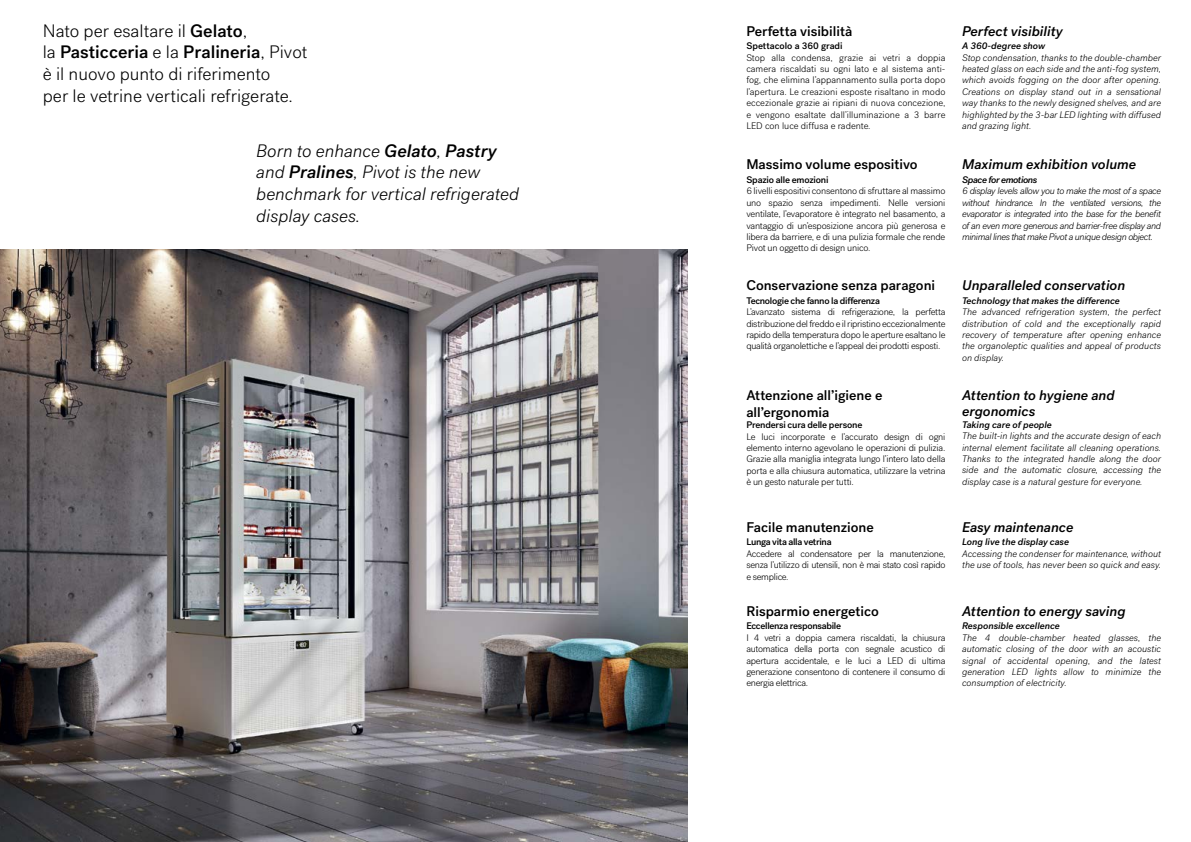
<style>
.page{position:relative;width:1191px;height:842px;background:#fff}
.page>*{position:absolute;margin:0;border:0;box-sizing:border-box;transform-origin:0 0}
.t1{font:300 18px/21.6px "Post Grotesk";color:#000}
.t2{font:italic 300 18px/21.6px "Post Grotesk";color:#000}
.t3{font:500 14px/16.8px "Post Grotesk";color:#000}
.t4{font:italic 500 14px/16.8px "Post Grotesk";color:#000}
.t5{font:300 9.5px/11.4px "Post Grotesk";letter-spacing:-.03em;color:#000;text-align:justify}
.t6{font:italic 300 9.5px/11.4px "Post Grotesk";color:#000;text-align:justify}
.t7{font:500 9.5px "Post Grotesk";letter-spacing:-.03em;color:#000}
.t8{font:italic 500 9.5px "Post Grotesk";color:#000}
.t9{font:500 9.5px "Post Grotesk";color:#000}
.t10{font:italic 500 9.5px "Post Grotesk";letter-spacing:-.04em;color:#000}
.s1{font-weight:500}
</style>
<div class="page">
<img style="left:0;top:249px;width:688px;height:593px">
<h1 class="t1" style="left:43px;top:20px;width:266px">Nato per esaltare il <span class="s1">Gelato</span>,<br>la <span class="s1">Pasticceria</span> e la <span class="s1">Pralineria</span>, Pivot è il nuovo punto di riferimento<br>per le vetrine verticali refrigerate.</h1>
<h1 class="t2" style="left:256px;top:140px;width:264px">Born to enhance <span class="s1">Gelato</span>, <span class="s1">Pastry </span>and <span class="s1">Pralines</span>, Pivot is the new benchmark for vertical refrigerated display cases.</h1>
<h2 class="t3" style="left:746px;top:23px;width:107px">Perfetta visibilità</h2>
<p class="t9" style="left:746px;top:40px;width:98px">Spettacolo a 360 gradi</p>
<p class="t5" style="left:746px;top:52px;width:201px">Stop alla condensa, grazie ai vetri a doppia camera riscaldati su ogni lato e al sistema anti&shy;fog, che elimina l’appannamento sulla porta dopo l’apertura. Le creazioni esposte risaltano in modo eccezionale grazie ai ripiani di nuova concezione, e vengono esaltate dall’illuminazione a 3 barre LED con luce diffusa e radente.</p>
<h2 class="t3" style="left:746px;top:156px;width:173px">Massimo volume espositivo</h2>
<p class="t7" style="left:746px;top:174px;width:84px">Spazio alle emozioni</p>
<p class="t5" style="left:746px;top:186px;width:201px">6 livelli espositivi consentono di sfruttare al massimo uno spazio senza impedimenti. Nelle versioni ventilate, l’evaporatore è integrato nel basamento, a vantaggio di un’esposizione ancora più generosa e libera da barriere, e di una pulizia formale che rende Pivot un oggetto di design unico.</p>
<h2 class="t3" style="left:746px;top:277px;width:190px">Conservazione senza paragoni</h2>
<p class="t7" style="left:746px;top:295px;width:135px">Tecnologie che fanno la differenza</p>
<p class="t5" style="left:746px;top:306px;width:201px">L’avanzato sistema di refrigerazione, la perfetta distribuzione del freddo e il ripristino eccezionalmente rapido della temperatura dopo le aperture esaltano le qualità organolettiche e l’appeal dei prodotti esposti.</p>
<h2 class="t3" style="left:746px;top:387px;width:137px">Attenzione all’igiene e all’ergonomia</h2>
<p class="t7" style="left:746px;top:419px;width:117px">Prendersi cura delle persone</p>
<p class="t5" style="left:746px;top:431px;width:201px">Le luci incorporate e l’accurato design di ogni elemento interno agevolano le operazioni di pulizia.<br>Grazie alla maniglia integrata lungo l’intero lato della porta e alla chiusura automatica, utilizzare la vetrina è un gesto naturale per tutti.</p>
<h2 class="t3" style="left:746px;top:519px;width:129px">Facile manutenzione</h2>
<p class="t7" style="left:746px;top:536px;width:87px">Lunga vita alla vetrina</p>
<p class="t5" style="left:746px;top:548px;width:201px">Accedere al condensatore per la manutenzione, senza l’utilizzo di utensili, non è mai stato così rapido e semplice.</p>
<h2 class="t3" style="left:746px;top:603px;width:134px">Risparmio energetico</h2>
<p class="t7" style="left:746px;top:620px;width:96px">Eccellenza responsabile</p>
<p class="t5" style="left:746px;top:632px;width:201px">I 4 vetri a doppia camera riscaldati, la chiusura automatica della porta con segnale acustico di apertura accidentale, e le luci a LED di ultima generazione consentono di contenere il consumo di energia elettrica.</p>
<h2 class="t4" style="left:962px;top:22px;width:102px">Perfect visibility</h2>
<p class="t8" style="left:962px;top:40px;width:85px">A 360-degree show</p>
<p class="t6" style="left:962px;top:52px;width:201px">Stop condensation, thanks to the double-chamber heated glass on each side and the anti-fog system, which avoids fogging on the door after opening.<br>Creations on display stand out in a sensational way thanks to the newly designed shelves, and are highlighted by the 3-bar LED lighting with diffused and grazing light.</p>
<h2 class="t4" style="left:962px;top:156px;width:176px">Maximum exhibition volume</h2>
<p class="t10" style="left:962px;top:174px;width:77px">Space for emotions</p>
<p class="t6" style="left:962px;top:186px;width:201px">6 display levels allow you to make the most of a space without hindrance. In the ventilated versions, the evaporator is integrated into the base for the benefit of an even more generous and barrier-free display and minimal lines that make Pivot a unique design object.</p>
<h2 class="t4" style="left:962px;top:277px;width:165px">Unparalleled conservation</h2>
<p class="t8" style="left:962px;top:295px;width:159px">Technology that makes the difference</p>
<p class="t6" style="left:962px;top:306px;width:201px">The advanced refrigeration system, the perfect distribution of cold and the exceptionally rapid recovery of temperature after opening enhance the organoleptic qualities and appeal of products on display.</p>
<h2 class="t4" style="left:962px;top:386px;width:154px">Attention to hygiene and ergonomics</h2>
<p class="t8" style="left:962px;top:419px;width:91px">Taking care of people</p>
<p class="t6" style="left:962px;top:430px;width:201px">The built-in lights and the accurate design of each internal element facilitate all cleaning operations.<br>Thanks to the integrated handle along the door side and the automatic closure, accessing the display case is a natural gesture for everyone.</p>
<h2 class="t4" style="left:962px;top:518px;width:113px">Easy maintenance</h2>
<p class="t8" style="left:962px;top:536px;width:109px">Long live the display case</p>
<p class="t6" style="left:962px;top:548px;width:200px">Accessing the condenser for maintenance, without the use of tools, has never been so quick and easy.</p>
<h2 class="t4" style="left:962px;top:602px;width:165px">Attention to energy saving</h2>
<p class="t8" style="left:962px;top:620px;width:99px">Responsible excellence</p>
<p class="t6" style="left:962px;top:632px;width:201px">The 4 double-chamber heated glasses, the automatic closing of the door with an acoustic signal of accidental opening, and the latest generation LED lights allow to minimize the consumption of electricity.</p>
</div>
